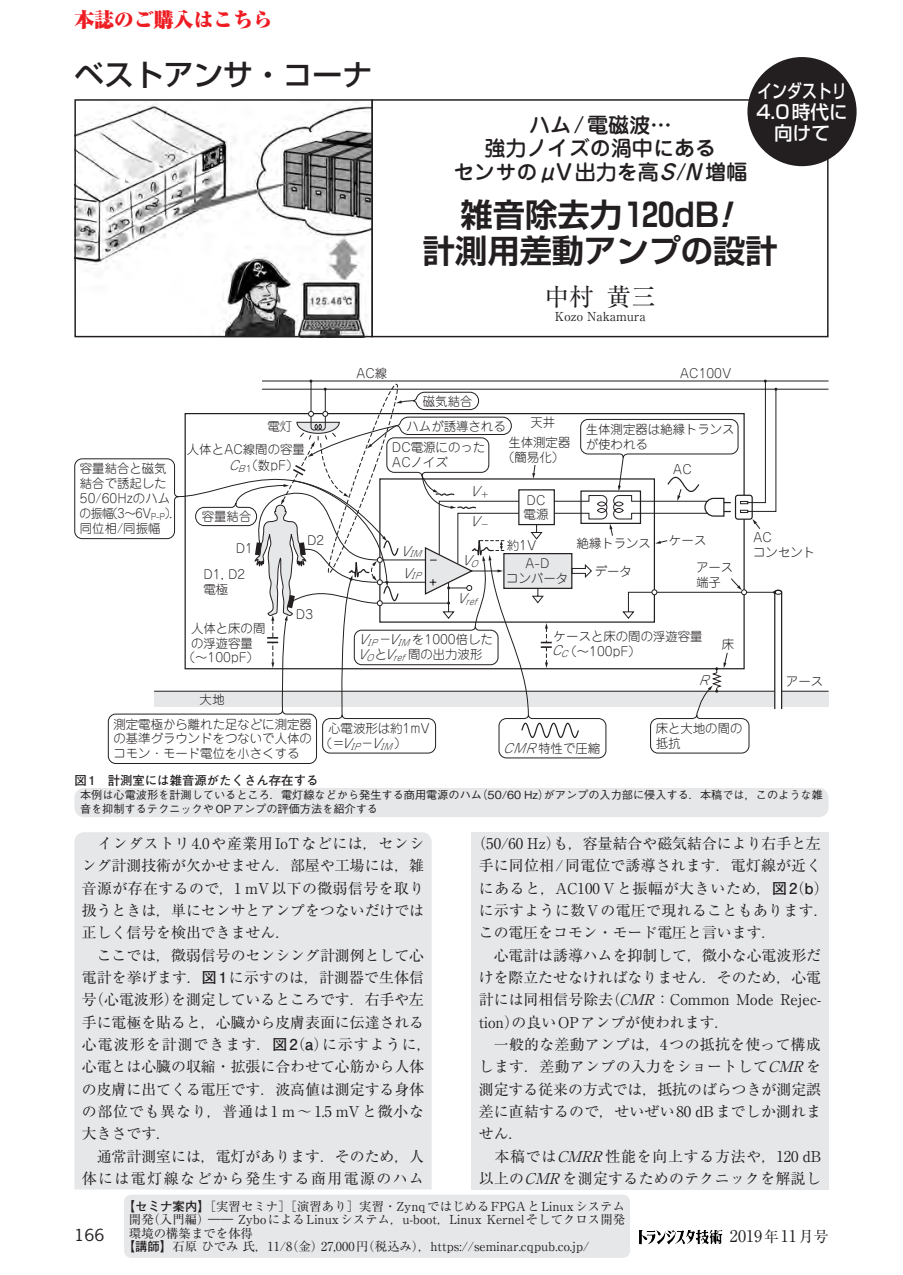
<style>
.page{position:relative;width:903px;height:1275px;background:#fff}
.page>*{position:absolute;margin:0;border:0;box-sizing:border-box;transform-origin:0 0}
.t1{font:700 32.2px/36.1px "Shin Go Pr 6 De";color:#231f20;text-align:center}
.t2{font:500 29.75px "Shin Go Pr 6";color:#231f20}
.t3{font:24.85px "Ryumin Pr 6";color:#231f20}
.t4{font:500 21px/23.6px "Jun 34 Pro";color:#231f20;text-align:center}
.t5{font:900 19.78px "Ryumin Pr 6";color:#ee1d23}
.t6{font:500 18.55px/21px "Shin Go Pr 6";color:#fff;text-align:center;scale:.8 1}
.t7{font:16.1px "Ryumin Pr 6";color:#231f20}
.t8{font:15.58px "News Gothic Std";color:#231f20;scale:1.11 1}
.t9{font:14.88px/22.4px "Ryumin Pr 6";color:#231f20}
.t10{font:12.42px/14.9px "Jun 101 Pro Light 90 pv RKSJ H";color:#231f20}
.t11{font:12.42px "Ryumin Pr 6";color:#231f20}
.t12{font:italic 12.42px "Jun 101 Pro Light 90 pv RKSJ H";color:#231f20}
.t13{font:700 12.42px "Futo Go B101 Pr 6";color:#231f20}
.t14{font:500 11.2px/14.3px "Gothic BBB Pr 6";color:#231f20}
.t15{font:italic 8.75px "Jun 101 Pro Light 90 pv RKSJ H";color:#231f20}
.s1{font-style:italic}
.s2{font-style:normal}
.s3{font-family:"Futo Go B101 Pr 6";font-weight:700}
.s4{font-size:14.88px}
</style>
<div class="page">
<div style="left:74px;top:788px;width:754px;height:29px;background:#e6e7e9;border-radius:10px"></div>
<svg style="left:74px;top:458px;width:676px;height:306px"></svg>
<div style="left:154px;top:691px;width:674px;height:16px;background:#e6e7e9"></div>
<hr style="left:154px;top:691px;width:674px;height:1px;background:#231f20">
<svg style="left:178px;top:380px;width:605px;height:335px"></svg>
<div style="left:74px;top:832px;width:358px;height:357px;background:#e6e7e9"></div>
<div style="left:471px;top:832px;width:357px;height:357px;background:#e6e7e9"></div>
<div style="left:124px;top:1195px;width:506px;height:63px;background:#e6e7e9;border-radius:7px"></div>
<img style="left:76px;top:102px;width:295px;height:233px">
<hr style="left:371px;top:99px;width:2px;height:238px;background:#231f20">
<div style="left:74px;top:99px;width:754px;height:238px;border:1px solid #231f20"></div>
<div style="left:747px;top:57px;width:109px;height:109px;background:#231f20;border-radius:50%"></div>
<img style="left:709px;top:1229px;width:13px;height:15px">
<h3 class="t5" style="left:74px;top:4px;width:200px">本誌のご購入はこちら</h3>
<h2 class="t2" style="left:74px;top:50px;width:299px">ベストアンサ・コーナ</h2>
<p class="t10" style="left:356px;top:364px;width:33px">AC線</p>
<p class="t6" style="left:756px;top:79px;width:115px">インダストリ<br>4.0時代に向けて</p>
<h3 class="t4" style="left:453px;top:111px;width:296px">ハム /電磁波…<br>強力ノイズの渦中にある<br>センサのμV出力を高<span class="s1">S</span>/<span class="s1">N</span>増幅</h3>
<h1 class="t1" style="left:423px;top:195px;width:356px">雑音除去力 120dB<span class="s1">！<br></span>計測用差動アンプの設計</h1>
<h3 class="t3" style="left:544px;top:277px;width:113px">中村黄三</h3>
<p class="t11" style="left:555px;top:307px;width:92px">Kozo Nakamura</p>
<p class="t10" style="left:680px;top:364px;width:53px">AC100V</p>
<p class="t10" style="left:80px;top:460px;width:103px">容量結合と磁気結合で誘起した<br>50/60Hzのハムの振幅（3～6V<sub>P-P</sub>）．同位相/同振幅</p>
<p class="t10" style="left:267px;top:417px;width:26px">電灯</p>
<p class="t10" style="left:246px;top:439px;width:61px;line-height:16.6px;text-indent:-59px">人体とAC線間の容量（数pF）</p>
<p class="t12" style="left:229px;top:456px;width:24px">C<sub>B</sub> <sub>1</sub></p>
<p class="t10" style="left:202px;top:507px;width:51px">容量結合</p>
<p class="t10" style="left:203px;top:534px;width:51px;line-height:26.2px;text-indent:32px">D1<br>D1, D2</p>
<p class="t10" style="left:203px;top:581px;width:26px">電極</p>
<p class="t10" style="left:191px;top:619px;width:76px">人体と床の間</p>
<p class="t10" style="left:191px;top:634px;width:64px">の浮遊容量</p>
<p class="t10" style="left:183px;top:649px;width:78px">（～100pF）</p>
<p class="t10" style="left:200px;top:690px;width:26px">大地</p>
<p class="t10" style="left:307px;top:532px;width:19px">D2</p>
<p class="t10" style="left:296px;top:605px;width:19px">D3</p>
<p class="t10" style="left:406px;top:387px;width:101px;line-height:24.8px;text-indent:16px">磁気結合<br>ハムが誘導される</p>
<p class="t10" style="left:530px;top:413px;width:26px">天井</p>
<p class="t10" style="left:586px;top:420px;width:150px">生体測定器は絶縁トランス</p>
<p class="t10" style="left:508px;top:434px;width:141px">生体測定器 が使われる</p>
<p class="t10" style="left:502px;top:448px;width:64px">（簡易化）</p>
<p class="t10" style="left:392px;top:439px;width:95px">DC電源にのった<br>ACノイズ</p>
<p class="t10" style="left:673px;top:460px;width:20px">AC</p>
<p class="t12" style="left:400px;top:541px;width:26px">V<sub>I</sub><sub>M</sub></p>
<p class="t12" style="left:402px;top:563px;width:24px">V<sub>I</sub><sub>P</sub></p>
<p class="t12" style="left:470px;top:482px;width:21px">V<sub>＋</sub></p>
<p class="t12" style="left:470px;top:511px;width:21px">V<sub>－</sub></p>
<p class="t12" style="left:462px;top:551px;width:22px">V<sub>O</sub></p>
<p class="t15" style="left:457px;top:594px;width:26px"><sup>V</sup>ref</p>
<p class="t12" style="left:358px;top:629px;width:35px">V<sub>I</sub><sub>P</sub> <span class="s2">－</span></p>
<p class="t10" style="left:388px;top:630px;width:106px"><span class="s1">V</span><sub>I</sub><sub>M</sub>を1000倍した</p>
<p class="t12" style="left:357px;top:644px;width:31px">V <span class="s2">と</span></p>
<p class="t10" style="left:408px;top:645px;width:76px">間の出力波形</p>
<p class="t15" style="left:366px;top:650px;width:44px">O <sup>V</sup>ref</p>
<p class="t10" style="left:524px;top:491px;width:26px">DC電源</p>
<p class="t10" style="left:506px;top:555px;width:64px;text-align:center">A-D<br>コンバータ</p>
<p class="t10" style="left:507px;top:536px;width:31px">約1V</p>
<p class="t10" style="left:577px;top:534px;width:76px">絶縁トランス</p>
<p class="t10" style="left:595px;top:562px;width:39px">データ</p>
<p class="t10" style="left:669px;top:532px;width:39px">ケース</p>
<p class="t10" style="left:696px;top:558px;width:39px">アース端子</p>
<p class="t10" style="left:552px;top:627px;width:152px">ケースと床の間の浮遊容量<br><span class="s1">C</span><sub>C</sub>（～100pF）</p>
<p class="t12" style="left:699px;top:670px;width:17px">R</p>
<p class="t10" style="left:722px;top:636px;width:14px">床</p>
<p class="t10" style="left:113px;top:715px;width:200px;text-align:justify">測定電極から離れた足などに測定器の基準グラウンドをつないで人体のコモン・モード電位を小さくする</p>
<p class="t10" style="left:320px;top:719px;width:112px;text-indent:8px">心電波形は約1mV（＝</p>
<p class="t12" style="left:341px;top:733px;width:67px">V<sub>I</sub><sub>P</sub> V<sub>I</sub><sub>M</sub> <span class="s2">）</span></p>
<p class="t10" style="left:361px;top:734px;width:14px">－</p>
<p class="t10" style="left:503px;top:739px;width:98px"><span class="s1">CMR</span>特性で圧縮</p>
<p class="t10" style="left:656px;top:719px;width:88px">床と大地の間の抵抗</p>
<p class="t10" style="left:753px;top:528px;width:64px">AC<br>コンセント</p>
<p class="t10" style="left:786px;top:673px;width:39px">アース</p>
<p class="t13" style="left:74px;top:770px;width:246px">図 1　計測室には雑音源がたくさん存在する</p>
<p class="t14" style="left:80px;top:787px;width:744px">本例は心電波形を計測しているところ．電灯線などから発生する商用電源のハム（50/60 Hz）がアンプの入力部に侵入する．本稿では，このような雑音を抑制するテクニックやOPアンプの評価方法を紹介する</p>
<p class="t9" style="left:82px;top:831px;width:351px">　インダストリ4.0や産業用IoTなどには，センシング計測技術が欠かせません．部屋や工場には，雑音源が存在するので，1 mV以下の微弱信号を取り扱うときは，単にセンサとアンプをつないだけでは正しく信号を検出できません．<br>　ここでは，微弱信号のセンシング計測例として心電計を挙げます．<span class="s3">図1</span>に示すのは，計測器で生体信号（心電波形）を測定しているところです．右手や左手に電極を貼ると，心臓から皮膚表面に伝達される心電波形を計測できます．<span class="s3">図2</span>（<span class="s3">a</span>）に示すように，心電とは心臓の収縮・拡張に合わせて心筋から人体の皮膚に出てくる電圧です．波高値は測定する身体の部位でも異なり，普通は1 m〜1.5 mVと微小な大きさです．<br>　通常計測室には，電灯があります．そのため，人体には電灯線などから発生する商用電源のハム</p>
<p class="t9" style="left:479px;top:831px;width:351px;text-indent:-7px">（50/60 Hz）も，容量結合や磁気結合により右手と左手に同位相/同電位で誘導されます．電灯線が近くにあると，AC100 Vと振幅が大きいため，<span class="s3">図2</span>（<span class="s3">b</span>）に示すように数Vの電圧で現れることもあります．この電圧をコモン・モード電圧と言います．<br>　心電計は誘導ハムを抑制して，微小な心電波形だけを際立たせなければなりません．そのため，心電計には同相信号除去（<span class="s1">CMR</span>：Common Mode Rejec&shy;tion）の良いOPアンプが使われます．<br>　一般的な差動アンプは，4つの抵抗を使って構成します．差動アンプの入力をショートして<span class="s1">CMR</span>を測定する従来の方式では，抵抗のばらつきが測定誤差に直結するので，せいぜい80 dBまでしか測れません．<br>　本稿では<span class="s1">CMRR</span>性能を向上する方法や，120 dB以上の<span class="s1">CMR</span>を測定するためのテクニックを解説し</p>
<p class="t11" style="left:123px;top:1196px;width:504px">【<span class="s3">セミナ案内】</span>［実習セミナ］［演習あり］実習・ZynqではじめるFPGAとLinuxシステム</p>
<p class="t11" style="left:129px;top:1210px;width:498px">開発（入門編）―― ZyboによるLinuxシステム，u-boot，Linux Kernelそしてクロス開発</p>
<p class="t11" style="left:129px;top:1223px;width:126px">環境の構築までを体得</p>
<p class="t11" style="left:123px;top:1237px;width:468px">【<span class="s3">講師】</span>石原 ひでみ 氏，11/8（金）27,000円（税込み），https://seminar.cqpub.co.jp/</p>
<p class="t8" style="left:74px;top:1225px;width:29px">166</p>
<p class="t7" style="left:730px;top:1224px;width:100px">2019<span class="s4">年</span>11<span class="s4">月号</span></p>
</div>
